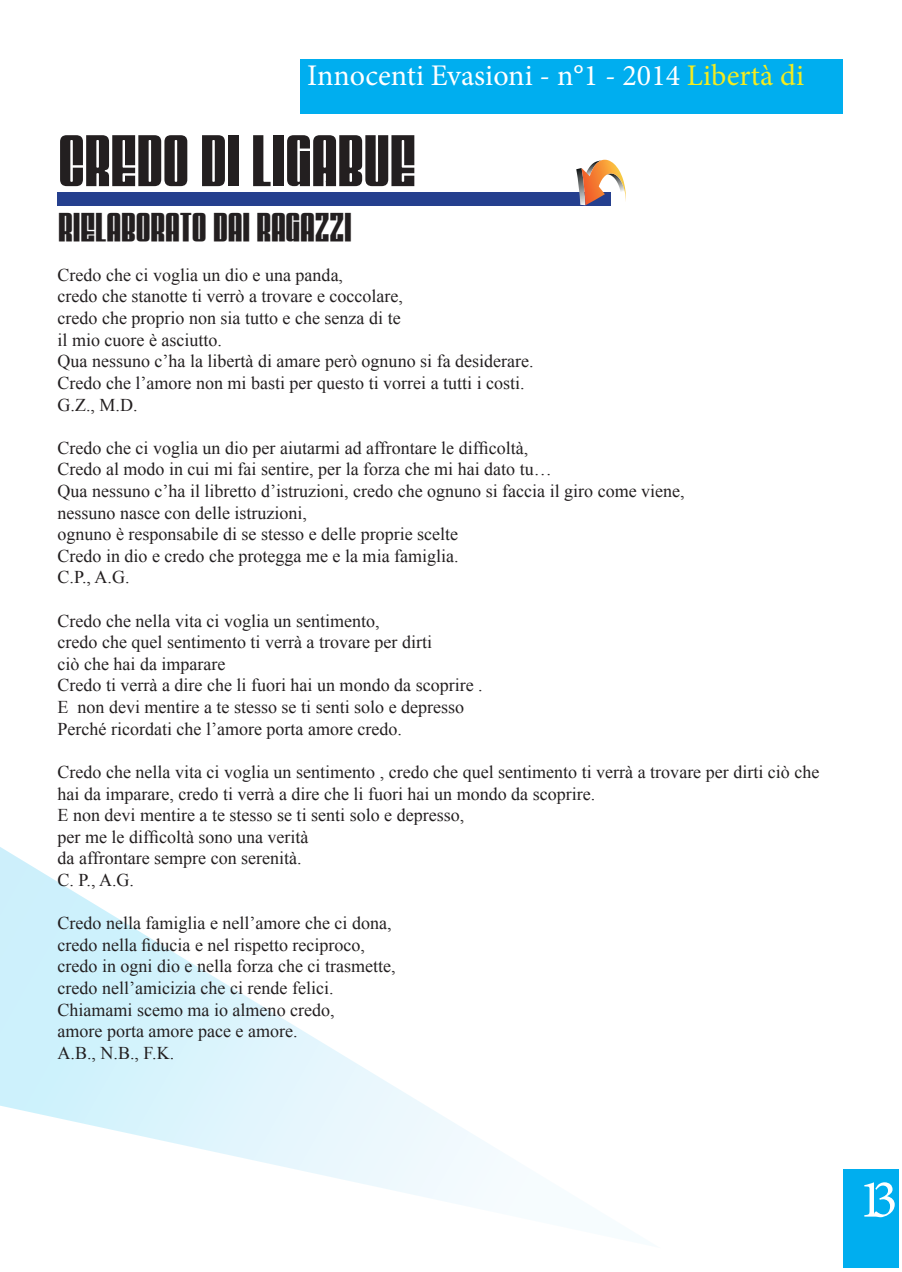
<style>
.page{position:relative;width:902px;height:1272px;background:#fff}
.page>*{position:absolute;margin:0;border:0;box-sizing:border-box;transform-origin:0 0}
.t1{font:61.5px "Velvenda Cooler";color:#231f20}
.t2{font:54px "Minion Pro";color:#fff}
.t3{font:34.5px "Velvenda Cooler";color:#231f20}
.t4{font:30px "Minion Pro";color:#fff}
.t5{font:18px/21.6px "Times New Roman";color:#231f20}
.s1{color:#f4ec1f}
</style>
<div class="page">
<div style="left:843px;top:1168px;width:55px;height:99px;background:#00aeef"></div>
<div style="left:301px;top:59px;width:541px;height:55px;background:#00aeef"></div>
<svg style="left:0;top:847px;width:506px;height:361px"></svg>
<div style="left:58px;top:192px;width:553px;height:13px;background:#253f8e"></div>
<svg style="left:576px;top:160px;width:50px;height:45px"></svg>
<h3 class="t4" style="left:307px;top:56px;width:498px">Innocenti Evasioni - n°1 - 2014 <span class="s1">Libertà di</span></h3>
<h1 class="t1" style="left:58px;top:126px;width:359px">CREDO DI LIGABUE</h1>
<h3 class="t3" style="left:58px;top:208px;width:295px">RIELABORATO DAI RAGAZZI</h3>
<p class="t5" style="left:58px;top:264px;width:477px">Credo che ci voglia un dio e una panda,<br>credo che stanotte ti verrò a trovare e coccolare,<br>credo che proprio non sia tutto e che senza di te<br>il mio cuore è asciutto.<br>Qua nessuno c’ha la libertà di amare però ognuno si fa desiderare.<br>Credo che l’amore non mi basti per questo ti vorrei a tutti i costi.<br>G.Z., M.D.</p>
<p class="t5" style="left:58px;top:436px;width:628px">Credo che ci voglia un dio per aiutarmi ad affrontare le difficoltà,<br>Credo al modo in cui mi fai sentire, per la forza che mi hai dato tu…<br>Qua nessuno c’ha il libretto d’istruzioni, credo che ognuno si faccia il giro come viene, nessuno nasce con delle istruzioni,<br>ognuno è responsabile di se stesso e delle proprie scelte<br>Credo in dio e credo che protegga me e la mia famiglia.<br>C.P., A.G.</p>
<p class="t5" style="left:58px;top:609px;width:426px">Credo che nella vita ci voglia un sentimento,<br>credo che quel sentimento ti verrà a trovare per dirti<br>ciò che hai da imparare<br>Credo ti verrà a dire che li fuori hai un mondo da scoprire .<br>E non devi mentire a te stesso se ti senti solo e depresso Perché ricordati che l’amore porta amore credo.</p>
<p class="t5" style="left:58px;top:760px;width:763px">Credo che nella vita ci voglia un sentimento , credo che quel sentimento ti verrà a trovare per dirti ciò che hai da imparare, credo ti verrà a dire che li fuori hai un mondo da scoprire.<br>E non devi mentire a te stesso se ti senti solo e depresso,<br>per me le difficoltà sono una verità<br>da affrontare sempre con serenità.<br>C. P., A.G.</p>
<p class="t5" style="left:58px;top:912px;width:339px">Credo nella famiglia e nell’amore che ci dona, credo nella fiducia e nel rispetto reciproco, credo in ogni dio e nella forza che ci trasmette, credo nell’amicizia che ci rende felici.<br>Chiamami scemo ma io almeno credo,<br>amore porta amore pace e amore.<br>A.B., N.B., F.K.</p>
<h2 class="t2" style="left:858px;top:1163px;width:41px">13</h2>
</div>
